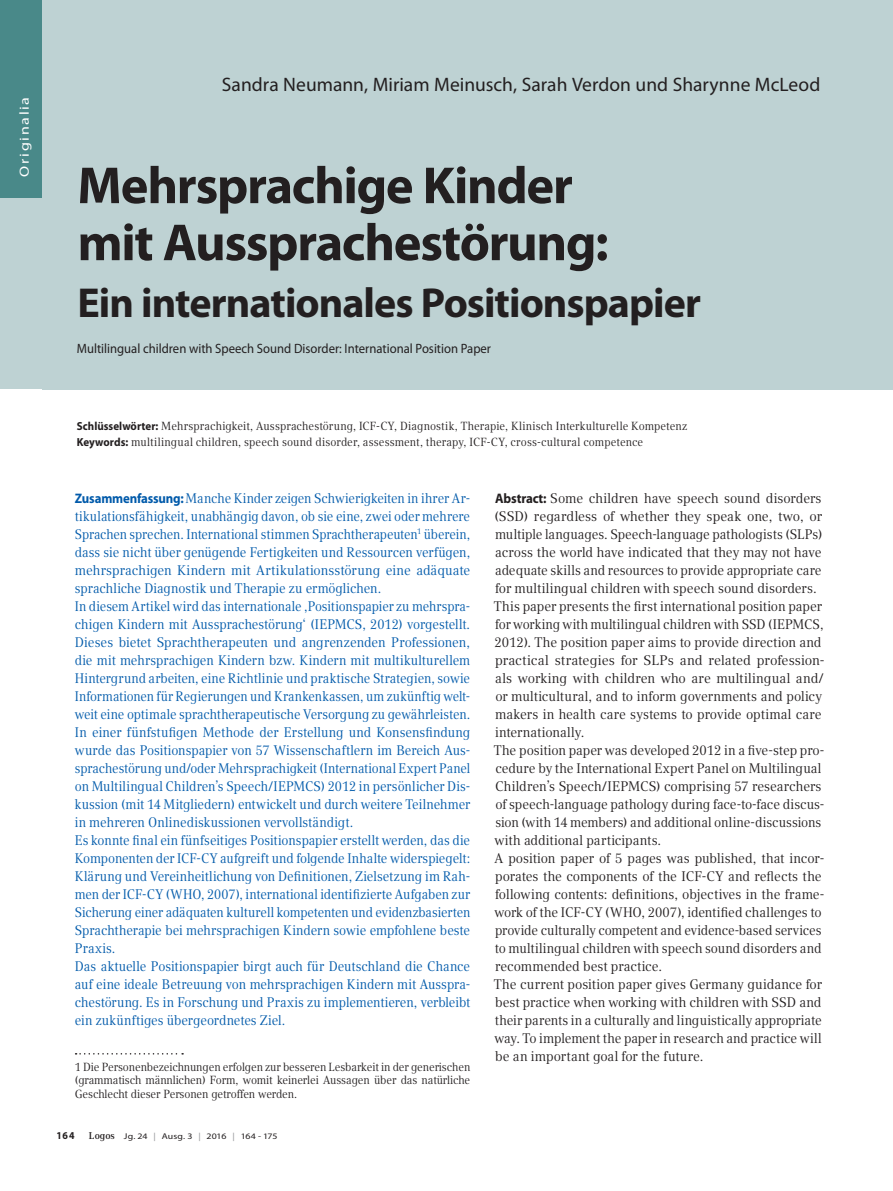
<style>
.page{position:relative;width:893px;height:1191px;background:#fff}
.page>*{position:absolute;margin:0;border:0;box-sizing:border-box;transform-origin:0 0}
.t1{font:700 52.5px/57px "Myriad Pro";letter-spacing:-.025em;color:#231f20}
.t2{font:700 42px "Myriad Pro";letter-spacing:-.025em;color:#231f20}
.t3{font:19.5px "Myriad Pro";color:#231f20}
.t4{font:13.8px/18px "Compatil Text LT Pro";letter-spacing:-.005em;color:#015aaa;scale:.92 1}
.t5{font:13.8px/18px "Compatil Text LT Pro";letter-spacing:-.005em;color:#231f20;scale:.96 1}
.t6{font:13.5px "Myriad Pro";color:#231f20;scale:.94 1}
.t7{font:13.2px "Myriad Pro";letter-spacing:.105em;color:#fff;scale:1.21 1}
.t8{font:11.7px/13.5px "Compatil Text LT Pro";letter-spacing:.005em;color:#231f20;scale:.94 1}
.t9{font:700 10.5px "Myriad Pro";color:#231f20;scale:.94 1}
.t10{font:8.4px "Myriad Pro";letter-spacing:-.005em;color:#231f20;scale:1.18 1}
.s1{font-family:"Myriad Pro";font-weight:700}
.s2{font-family:"Compatil Text LT Pro";font-weight:700;font-size:9.75px}
.s3{color:#939598}
</style>
<div class="page">
<div style="left:0;top:0;width:43px;height:198px;background:#498989"></div>
<div style="left:43px;top:0;width:850px;height:389px;background:#bed2d3"></div>
<div style="left:0;top:198px;width:47px;height:191px;background:#bed2d3"></div>
<svg style="left:76px;top:1053px;width:107px;height:1px"></svg>
<p class="t7" style="left:16px;top:176px;width:67px;rotate:-90deg">Originalia</p>
<h3 class="t3" style="left:222px;top:73px;width:600px">Sandra Neumann, Miriam Meinusch, Sarah Verdon und Sharynne McLeod</h3>
<h1 class="t1" style="left:77px;top:155px;width:533px">Mehrsprachige Kinder mit Aussprachestörung:</h1>
<h2 class="t2" style="left:77px;top:276px;width:625px">Ein internationales Positionspapier</h2>
<p class="t6" style="left:77px;top:340px;width:442px">Multilingual children with Speech Sound Disorder: International Position Paper</p>
<p class="t8" style="left:77px;top:418px;width:651px;line-height:16.5px"><span class="s1">Schlüsselwörter:</span> Mehrsprachigkeit, Aussprachestörung, ICF-CY, Diagnostik, Therapie, Klinisch Interkulturelle Kompetenz<br><span class="s1">Keywords:</span> multilingual children, speech sound disorder, assessment, therapy, ICF-CY, cross-cultural competence</p>
<p class="t4" style="left:75px;top:489px;width:431px"><span class="s1">Zusammenfassung:</span> Manche Kinder zeigen Schwierigkeiten in ihrer Ar&shy;tikulationsfähigkeit, unabhängig davon, ob sie eine, zwei oder mehrere Sprachen sprechen. International stimmen Sprachtherapeuten<sup>1</sup> überein, dass sie nicht über genügende Fertigkeiten und Ressourcen verfügen, mehrsprachigen Kindern mit Artikulationsstörung eine adäquate sprachliche Diagnostik und Therapie zu ermöglichen.<br>In diesem Artikel wird das internationale ‚Positionspapier zu mehrspra&shy;chigen Kindern mit Aussprachestörung‘ (IEPMCS, 2012) vorgestellt.<br>Dieses bietet Sprachtherapeuten und angrenzenden Professionen, die mit mehrsprachigen Kindern bzw. Kindern mit multikulturellem Hintergrund arbeiten, eine Richtlinie und praktische Strategien, sowie Informationen für Regierungen und Krankenkassen, um zukünftig welt&shy;weit eine optimale sprachtherapeutische Versorgung zu gewährleisten.<br>In einer fünfstufigen Methode der Erstellung und Konsensfindung wurde das Positionspapier von 57 Wissenschaftlern im Bereich Aus&shy;sprachestörung und/oder Mehrsprachigkeit (International Expert Panel on Multilingual Children’s Speech/IEPMCS) 2012 in persönlicher Dis&shy;kussion (mit 14 Mitgliedern) entwickelt und durch weitere Teilnehmer in mehreren Onlinediskussionen vervollständigt.<br>Es konnte final ein fünfseitiges Positionspapier erstellt werden, das die Komponenten der ICF-CY aufgreift und folgende Inhalte widerspiegelt:<br>Klärung und Vereinheitlichung von Definitionen, Zielsetzung im Rah&shy;men der ICF-CY (WHO, 2007), international identifizierte Aufgaben zur Sicherung einer adäquaten kulturell kompetenten und evidenzbasierten Sprachtherapie bei mehrsprachigen Kindern sowie empfohlene beste Praxis.<br>Das aktuelle Positionspapier birgt auch für Deutschland die Chance auf eine ideale Betreuung von mehrsprachigen Kindern mit Ausspra&shy;chestörung. Es in Forschung und Praxis zu implementieren, verbleibt ein zukünftiges übergeordnetes Ziel.</p>
<p class="t8" style="left:75px;top:1060px;width:422px;text-align:justify">1 Die Personenbezeichnungen erfolgen zur besseren Lesbarkeit in der generischen (grammatisch männlichen) Form, womit keinerlei Aussagen über das natürliche Geschlecht dieser Personen getroffen werden.</p>
<p class="t9" style="left:57px;top:1128px;width:21px">164</p>
<p class="t10" style="left:89px;top:1131px;width:161px"><span class="s2">Logos</span> Jg. 24 <span class="s3">|</span> Ausg. 3 <span class="s3">|</span> 2016 <span class="s3">|</span> 164 - 175</p>
<p class="t5" style="left:494px;top:489px;width:346px"><span class="s1">Abstract:</span> Some children have speech sound disorders (SSD) regardless of whether they speak one, two, or multiple languages. Speech-language pathologists (SLPs) across the world have indicated that they may not have adequate skills and resources to provide appropriate care for multilingual children with speech sound disorders.<br>This paper presents the first international position paper for working with multilingual children with SSD (IEPMCS, 2012). The position paper aims to provide direction and practical strategies for SLPs and related profession&shy;als working with children who are multilingual and/ or multicultural, and to inform governments and policy makers in health care systems to provide optimal care internationally.<br>The position paper was developed 2012 in a five-step pro&shy;cedure by the International Expert Panel on Multilingual Children’s Speech/IEPMCS) comprising 57 researchers of speech-language pathology during face-to-face discus&shy;sion (with 14 members) and additional online-discussions with additional participants.<br>A position paper of 5 pages was published, that incor&shy;porates the components of the ICF-CY and reflects the following contents: definitions, objectives in the frame&shy;work of the ICF-CY (WHO, 2007), identified challenges to provide culturally competent and evidence-based services to multilingual children with speech sound disorders and recommended best practice.<br>The current position paper gives Germany guidance for best practice when working with children with SSD and their parents in a culturally and linguistically appropriate way. To implement the paper in research and practice will be an important goal for the future.</p>
</div>
